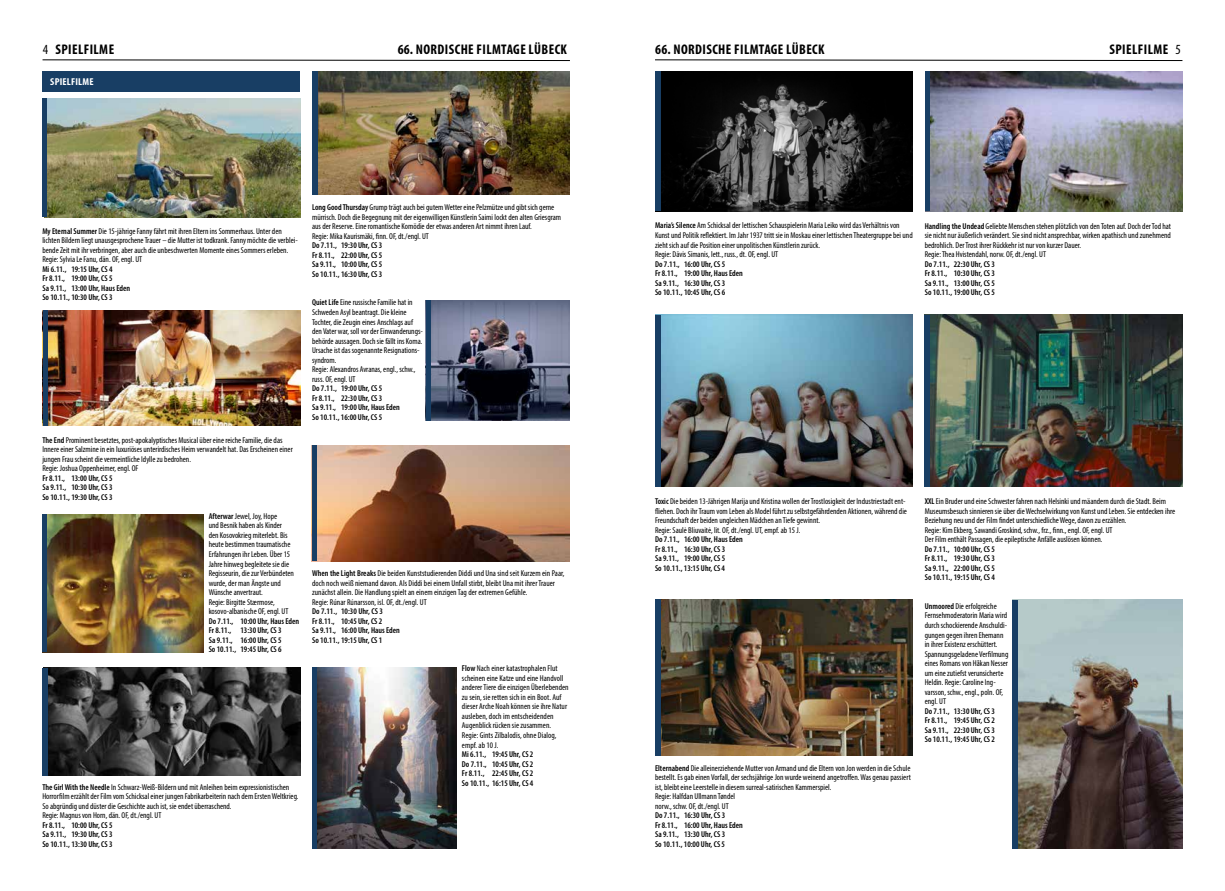
<style>
.page{position:relative;width:1225px;height:891px;background:#fff}
.page>*{position:absolute;margin:0;border:0;box-sizing:border-box;transform-origin:0 0}
.t1{font:700 condensed 14px "Myriad Pro";letter-spacing:.03em;color:#000}
.t2{font:700 condensed 10px "Myriad Pro";letter-spacing:.02em;color:#fff;scale:1.06 1}
.t3{font:condensed 8.5px/9.5px "Myriad Pro";color:#000}
.t4{font:600 condensed 8.5px/9.5px "Myriad Pro";color:#000}
.s1{font-weight:400}
.s2{font-weight:600}
</style>
<div class="page">
<svg style="left:42px;top:59px;width:528px;height:2px"></svg>
<div style="left:42px;top:71px;width:258px;height:21px;background:#183e64"></div>
<img style="left:47px;top:99px;width:253px;height:118px">
<div style="left:42px;top:99px;width:5px;height:118px;background:#183e64"></div>
<img style="left:42px;top:310px;width:258px;height:115px">
<img style="left:47px;top:514px;width:156px;height:137px">
<img style="left:48px;top:667px;width:252px;height:108px">
<img style="left:317px;top:71px;width:253px;height:123px">
<img style="left:430px;top:300px;width:140px;height:120px">
<img style="left:316px;top:445px;width:254px;height:116px">
<img style="left:316px;top:667px;width:140px;height:181px">
<hr style="left:43px;top:310px;width:4px;height:115px;background:#183e64">
<hr style="left:43px;top:514px;width:4px;height:137px;background:#183e64">
<div style="left:43px;top:667px;width:5px;height:108px;background:#183e64"></div>
<div style="left:312px;top:71px;width:5px;height:123px;background:#183e64"></div>
<div style="left:425px;top:300px;width:5px;height:120px;background:#183e64"></div>
<hr style="left:312px;top:445px;width:4px;height:116px;background:#183e64">
<hr style="left:312px;top:666px;width:4px;height:182px;background:#183e64">
<svg style="left:655px;top:59px;width:528px;height:2px"></svg>
<img style="left:660px;top:71px;width:252px;height:140px">
<img style="left:660px;top:315px;width:252px;height:171px">
<img style="left:660px;top:599px;width:252px;height:156px">
<img style="left:929px;top:71px;width:253px;height:140px">
<img style="left:929px;top:315px;width:253px;height:171px">
<img style="left:1018px;top:599px;width:164px;height:249px">
<div style="left:655px;top:71px;width:5px;height:140px;background:#183e64"></div>
<hr style="left:925px;top:71px;width:4px;height:140px;background:#183e64">
<div style="left:924px;top:315px;width:5px;height:171px;background:#183e64"></div>
<div style="left:655px;top:315px;width:5px;height:171px;background:#183e64"></div>
<div style="left:655px;top:599px;width:5px;height:156px;background:#183e64"></div>
<div style="left:1013px;top:599px;width:5px;height:249px;background:#183e64"></div>
<h1 class="t1" style="left:43px;top:41px;width:73px"><span class="s1">4</span> SPIELFILME</h1>
<h1 class="t1" style="left:398px;top:41px;width:171px">66. NORDISCHE FILMTAGE LÜBECK</h1>
<h1 class="t1" style="left:655px;top:41px;width:171px">66. NORDISCHE FILMTAGE LÜBECK</h1>
<h1 class="t1" style="left:1109px;top:41px;width:73px">SPIELFILME <span class="s1">5</span></h1>
<p class="t2" style="left:50px;top:75px;width:42px">SPIELFILME</p>
<p class="t3" style="left:42px;top:226px;width:257px"><span class="s2">My Eternal Summer</span> Die 15-jährige Fanny fährt mit ihren Eltern ins Sommerhaus. Unter den lichten Bildern liegt unausgesprochene Trauer – die Mutter ist todkrank. Fanny möchte die verblei&shy;bende Zeit mit ihr verbringen, aber auch die unbeschwerten Momente eines Sommers erleben.<br>Regie: Sylvia Le Fanu, dän. OF, engl. UT</p>
<p class="t4" style="left:42px;top:264px;width:89px">Mi 6.11., 19:15 Uhr, CS 4<br>Fr 8.11., 19:00 Uhr, CS 5<br>Sa 9.11., 13:00 Uhr, Haus Eden<br>So 10.11., 10:30 Uhr, CS 3</p>
<p class="t3" style="left:42px;top:435px;width:252px"><span class="s2">The End</span> Prominent besetztes, post-apokalyptisches Musical über eine reiche Familie, die das Innere einer Salzmine in ein luxuriöses unterirdisches Heim verwandelt hat. Das Erscheinen einer jungen Frau scheint die vermeintliche Idylle zu bedrohen.<br>Regie: Joshua Oppenheimer, engl. OF</p>
<p class="t4" style="left:42px;top:473px;width:72px;text-align:justify">Fr 8.11., 13:00 Uhr, CS 5<br>Sa 9.11., 10:30 Uhr, CS 3<br>So 10.11., 19:30 Uhr, CS 3</p>
<p class="t3" style="left:209px;top:511px;width:87px"><span class="s2">Afterwar</span> Jewel, Joy, Hope<br>und Besnik haben als Kinder den Kosovokrieg miterlebt. Bis heute bestimmen traumatische<br>Erfahrungen ihr Leben. Über 15<br>Jahre hinweg begleitete sie die<br>Regisseurin, die zur Verbündeten wurde, der man Ängste und<br>Wünsche anvertraut.<br>Regie: Birgitte Stærmose, kosovo-albanische OF, engl. UT</p>
<p class="t4" style="left:209px;top:615px;width:92px">Do 7.11., 10:00 Uhr, Haus Eden<br>Fr 8.11., 13:30 Uhr, CS 3<br>Sa 9.11., 16:00 Uhr, CS 5<br>So 10.11., 19:45 Uhr, CS 6</p>
<p class="t3" style="left:42px;top:781px;width:258px"><span class="s2">The Girl With the Needle</span> In Schwarz-Weiß-Bildern und mit Anleihen beim expressionistischen Horrorfilm erzählt der Film vom Schicksal einer jungen Fabrikarbeiterin nach dem Ersten Weltkrieg.<br>So abgründig und düster die Geschichte auch ist, sie endet überraschend.<br>Regie: Magnus von Horn, dän. OF, dt./engl. UT</p>
<p class="t4" style="left:42px;top:819px;width:72px;text-align:justify">Fr 8.11., 10:00 Uhr, CS 5<br>Sa 9.11., 19:30 Uhr, CS 3<br>So 10.11., 13:30 Uhr, CS 3</p>
<p class="t3" style="left:312px;top:202px;width:250px"><span class="s2">Long Good Thursday</span> Grump trägt auch bei gutem Wetter eine Pelzmütze und gibt sich gerne mürrisch. Doch die Begegnung mit der eigenwilligen Künstlerin Saimi lockt den alten Griesgram aus der Reserve. Eine romantische Komödie der etwas anderen Art nimmt ihren Lauf.<br>Regie: Mika Kaurismäki, finn. OF, dt./engl. UT</p>
<p class="t4" style="left:312px;top:240px;width:72px;text-align:justify">Do 7.11., 19:30 Uhr, CS 3<br>Fr 8.11., 22:00 Uhr, CS 5<br>Sa 9.11., 10:00 Uhr, CS 5<br>So 10.11., 16:30 Uhr, CS 3</p>
<p class="t3" style="left:312px;top:298px;width:112px"><span class="s2">Quiet Life</span> Eine russische Familie hat in Schweden Asyl beantragt. Die kleine Tochter, die Zeugin eines Anschlags auf den Vater war, soll vor der Einwanderungs&shy;behörde aussagen. Doch sie fällt ins Koma.<br>Ursache ist das sogenannte Resignations&shy;syndrom.<br>Regie: Alexandros Avranas, engl., schw., russ. OF, engl. UT</p>
<p class="t4" style="left:312px;top:383px;width:89px">Do 7.11., 19:00 Uhr, CS 5<br>Fr 8.11., 22:30 Uhr, CS 3<br>Sa 9.11., 19:00 Uhr, Haus Eden<br>So 10.11., 16:00 Uhr, CS 5</p>
<p class="t3" style="left:312px;top:568px;width:254px"><span class="s2">When the Light Breaks</span> Die beiden Kunststudierenden Diddi und Una sind seit Kurzem ein Paar, doch noch weiß niemand davon. Als Diddi bei einem Unfall stirbt, bleibt Una mit ihrer Trauer zunächst allein. Die Handlung spielt an einem einzigen Tag der extremen Gefühle.<br>Regie: Rúnar Rúnarsson, isl. OF, dt./engl. UT</p>
<p class="t4" style="left:312px;top:606px;width:89px">Do 7.11., 10:30 Uhr, CS 3<br>Fr 8.11., 10:45 Uhr, CS 2<br>Sa 9.11., 16:00 Uhr, Haus Eden<br>So 10.11., 19:15 Uhr, CS 1</p>
<p class="t3" style="left:462px;top:663px;width:108px"><span class="s2">Flow</span> Nach einer katastrophalen Flut scheinen eine Katze und eine Handvoll anderer Tiere die einzigen Überlebenden zu sein, sie retten sich in ein Boot. Auf dieser Arche Noah können sie ihre Natur ausleben, doch im entscheidenden Augenblick rücken sie zusammen.<br>Regie: Gints Zilbalodis, ohne Dialog, empf. ab 10 J.</p>
<p class="t4" style="left:462px;top:749px;width:73px;text-align:justify">Mi 6.11., 19:45 Uhr, CS 2<br>Do 7.11., 10:45 Uhr, CS 2<br>Fr 8.11., 22:45 Uhr, CS 2<br>So 10.11., 16:15 Uhr, CS 4</p>
<p class="t3" style="left:655px;top:221px;width:259px"><span class="s2">Maria’s Silence</span> Am Schicksal der lettischen Schauspielerin Maria Leiko wird das Verhältnis von Kunst und Politik reflektiert. Im Jahr 1937 tritt sie in Moskau einer lettischen Theatergruppe bei und zieht sich auf die Position einer unpolitischen Künstlerin zurück.<br>Regie: Dāvis Sīmanis, lett., russ., dt. OF, engl. UT</p>
<p class="t4" style="left:655px;top:259px;width:89px">Do 7.11., 16:00 Uhr, CS 5<br>Fr 8.11., 19:00 Uhr, Haus Eden<br>Sa 9.11., 16:30 Uhr, CS 3<br>So 10.11., 10:45 Uhr, CS 6</p>
<p class="t3" style="left:924px;top:221px;width:248px"><span class="s2">Handling the Undead</span> Geliebte Menschen stehen plötzlich von den Toten auf. Doch der Tod hat sie nicht nur äußerlich verändert. Sie sind nicht ansprechbar, wirken apathisch und zunehmend bedrohlich. Der Trost ihrer Rückkehr ist nur von kurzer Dauer.<br>Regie: Thea Hvistendahl, norw. OF, dt./engl. UT</p>
<p class="t4" style="left:924px;top:259px;width:72px;text-align:justify">Do 7.11., 22:30 Uhr, CS 3<br>Fr 8.11., 10:30 Uhr, CS 3<br>Sa 9.11., 13:00 Uhr, CS 5<br>So 10.11., 19:00 Uhr, CS 5</p>
<p class="t3" style="left:655px;top:496px;width:253px"><span class="s2">Toxic</span> Die beiden 13-Jährigen Marija und Kristina wollen der Trostlosigkeit der Industriestadt ent&shy;fliehen. Doch ihr Traum vom Leben als Model führt zu selbstgefährdenden Aktionen, während die Freundschaft der beiden ungleichen Mädchen an Tiefe gewinnt.<br>Regie: Saulė Bliuvaitė, lit. OF, dt./engl. UT, empf. ab 15 J.</p>
<p class="t4" style="left:655px;top:534px;width:89px">Do 7.11., 16:00 Uhr, Haus Eden<br>Fr 8.11., 16:30 Uhr, CS 3<br>Sa 9.11., 19:00 Uhr, CS 5<br>So 10.11., 13:15 Uhr, CS 4</p>
<p class="t3" style="left:655px;top:762px;width:257px"><span class="s2">Elternabend</span> Die alleinerziehende Mutter von Armand und die Eltern von Jon werden in die Schule bestellt. Es gab einen Vorfall, der sechsjährige Jon wurde weinend angetroffen. Was genau passiert ist, bleibt eine Leerstelle in diesem surreal-satirischen Kammerspiel.<br>Regie: Halfdan Ullmann Tøndel<br>norw., schw. OF, dt./engl. UT</p>
<p class="t4" style="left:655px;top:810px;width:89px">Do 7.11., 16:30 Uhr, CS 3<br>Fr 8.11., 16:00 Uhr, Haus Eden<br>Sa 9.11., 13:30 Uhr, CS 3<br>So 10.11., 10:00 Uhr, CS 5</p>
<p class="t3" style="left:924px;top:496px;width:252px"><span class="s2">XXL</span> Ein Bruder und eine Schwester fahren nach Helsinki und mäandern durch die Stadt. Beim Museumsbesuch sinnieren sie über die Wechselwirkung von Kunst und Leben. Sie entdecken ihre Beziehung neu und der Film findet unterschiedliche Wege, davon zu erzählen.<br>Regie: Kim Ekberg, Sawandi Groskind, schw., frz., finn., engl. OF, engl. UT<br>Der Film enthält Passagen, die epileptische Anfälle auslösen können.</p>
<p class="t4" style="left:924px;top:544px;width:72px;text-align:justify">Do 7.11., 10:00 Uhr, CS 5<br>Fr 8.11., 19:30 Uhr, CS 3<br>Sa 9.11., 22:00 Uhr, CS 5<br>So 10.11., 19:15 Uhr, CS 4</p>
<p class="t3" style="left:924px;top:601px;width:85px"><span class="s2">Unmoored</span> Die erfolgreiche<br>Fernsehmoderatorin Maria wird durch schockierende Anschuldi&shy;gungen gegen ihren Ehemann in ihrer Existenz erschüttert.<br>Spannungsgeladene Verfilmung eines Romans von Håkan Nesser um eine zutiefst verunsicherte<br>Heldin. Regie: Caroline Ing&shy;varsson, schw., engl., poln. OF, engl. UT</p>
<p class="t4" style="left:924px;top:705px;width:72px;text-align:justify">Do 7.11., 13:30 Uhr, CS 3<br>Fr 8.11., 19:45 Uhr, CS 2<br>Sa 9.11., 22:30 Uhr, CS 3<br>So 10.11., 19:45 Uhr, CS 2</p>
</div>
